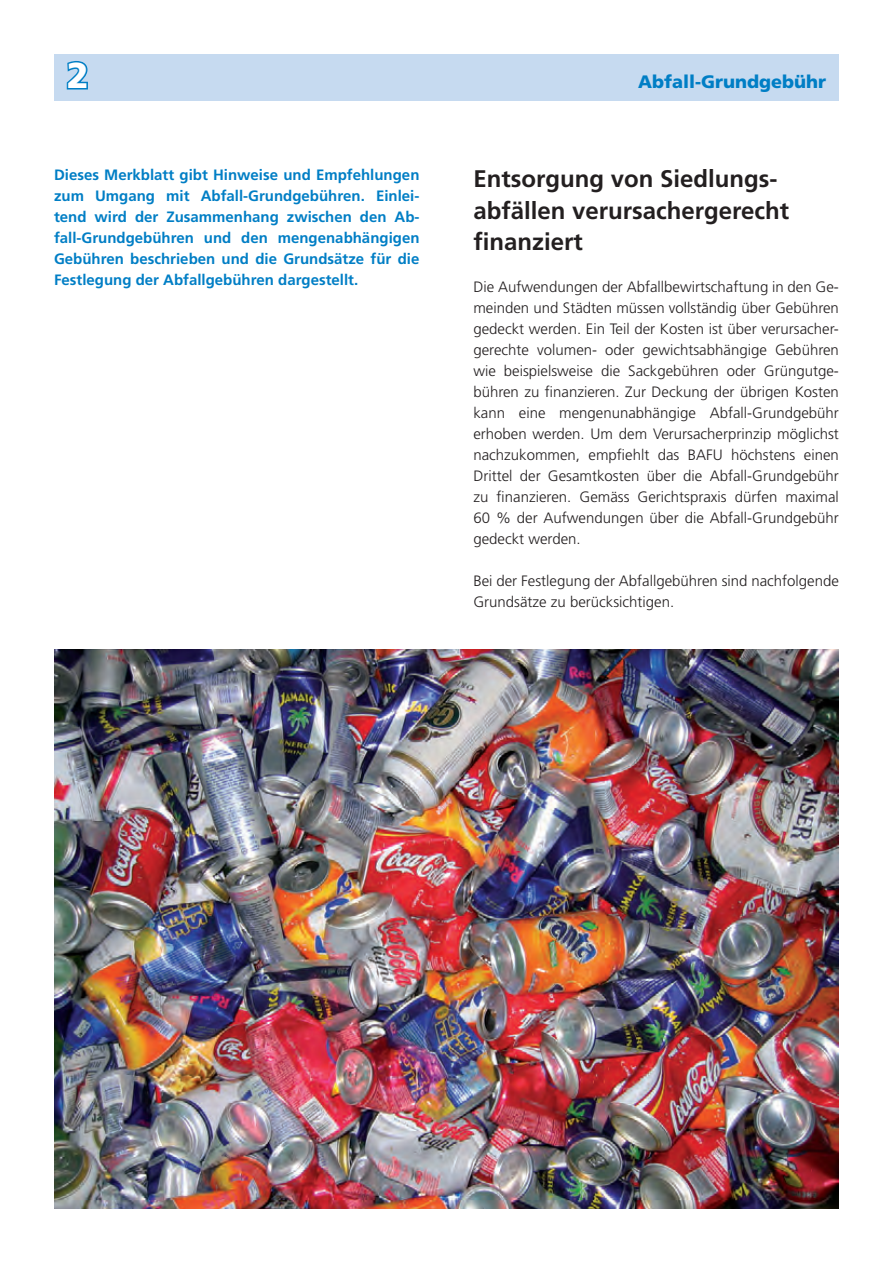
<style>
.page{position:relative;width:893px;height:1263px;background:#fff}
.page>*{position:absolute;margin:0;border:0;box-sizing:border-box;transform-origin:0 0}
.t1{font:900 36px "Frutiger";color:#fff}
.t2{font:700 24px/31.5px "Frutiger";color:#231f20}
.t3{font:900 18px "Frutiger";color:#007ec5}
.t4{font:300 15px/21px "Frutiger";color:#231f20;text-align:justify}
.t5{font:700 15px/21px "Frutiger";color:#007ec5;text-align:justify}
</style>
<div class="page">
<div style="left:54px;top:54px;width:785px;height:47px;background:#c6daf0"></div>
<svg style="left:66px;top:61px;width:22px;height:29px"></svg>
<img style="left:54px;top:649px;width:785px;height:560px">
<h1 class="t1" style="left:67px;top:54px;width:24px">2</h1>
<p class="t3" style="left:638px;top:71px;width:190px">Abfall-Grundgebühr</p>
<p class="t5" style="left:54px;top:164px;width:367px">Dieses Merkblatt gibt Hinweise und Empfehlungen zum Umgang mit Abfall-Grundgebühren. Einlei&shy;tend wird der Zusammenhang zwischen den Ab&shy;fall-Grundgebühren und den mengenabhängigen Gebühren beschrieben und die Grundsätze für die Festlegung der Abfallgebühren dargestellt.</p>
<h2 class="t2" style="left:473px;top:163px;width:317px">Entsorgung von Siedlungs&shy;abfällen verursachergerecht finanziert</h2>
<p class="t4" style="left:473px;top:277px;width:367px">Die Aufwendungen der Abfallbewirtschaftung in den Ge&shy;meinden und Städten müssen vollständig über Gebühren gedeckt werden. Ein Teil der Kosten ist über verursacher&shy;gerechte volumen- oder gewichtsabhängige Gebühren wie beispielsweise die Sackgebühren oder Grüngutge&shy;bühren zu finanzieren. Zur Deckung der übrigen Kosten kann eine mengenunabhängige Abfall-Grundgebühr erhoben werden. Um dem Verursacherprinzip möglichst nachzukommen, empfiehlt das BAFU höchstens einen Drittel der Gesamtkosten über die Abfall-Grundgebühr zu finanzieren. Gemäss Gerichtspraxis dürfen maximal 60 % der Aufwendungen über die Abfall-Grundgebühr gedeckt werden.</p>
<p class="t4" style="left:473px;top:571px;width:367px">Bei der Festlegung der Abfallgebühren sind nachfolgende<br>Grundsätze zu berücksichtigen.</p>
</div>
